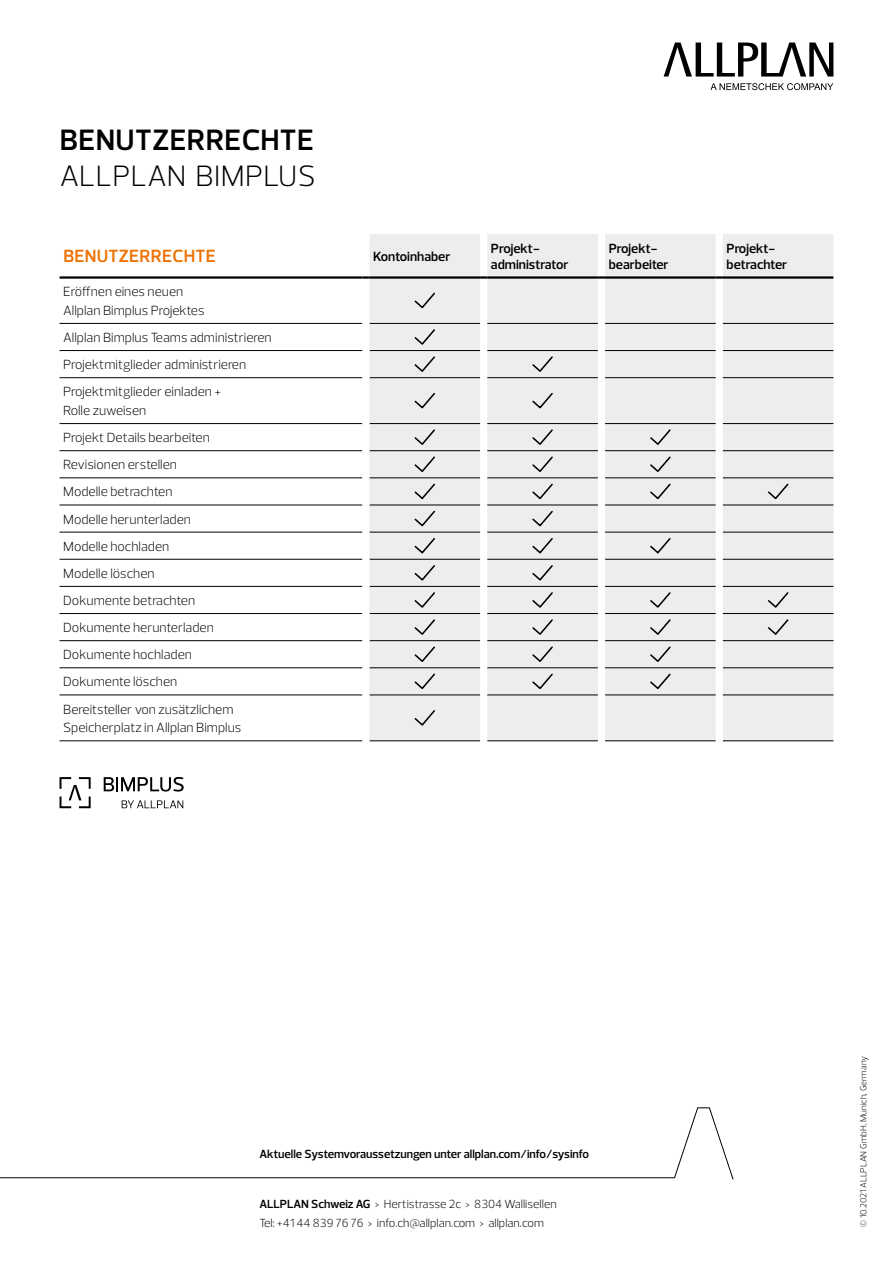
<style>
.page{position:relative;width:893px;height:1263px;background:#fff}
.page>*{position:absolute;margin:0;border:0;box-sizing:border-box;transform-origin:0 0}
.t1{font:600 30px "Prelo";color:#000}
.t2{font:300 30px "Prelo";letter-spacing:.015em;color:#000}
.t3{font:600 18px "Prelo";letter-spacing:.015em;color:#ee7203}
.t4{font:300 13.5px/27.2px "Prelo";color:#000}
.t5{font:600 13.5px/16.5px "Prelo";color:#000}
.t6{font:300 12px/18.8px "Prelo";color:#000}
.t7{font:600 12px "Prelo";color:#000}
.t8{font:300 9px "Prelo";color:#000}
.s1{font-weight:600}
</style>
<div class="page">
<svg style="left:369px;top:234px;width:464px;height:507px;background:#ececec"></svg>
<hr style="left:60px;top:323px;width:302px;height:1px;background:#000">
<hr style="left:369px;top:323px;width:111px;height:1px;background:#000">
<hr style="left:487px;top:323px;width:111px;height:1px;background:#000">
<hr style="left:605px;top:323px;width:111px;height:1px;background:#000">
<hr style="left:723px;top:323px;width:110px;height:1px;background:#000">
<hr style="left:60px;top:350px;width:302px;height:1px;background:#000">
<hr style="left:369px;top:350px;width:111px;height:1px;background:#000">
<hr style="left:487px;top:350px;width:111px;height:1px;background:#000">
<hr style="left:605px;top:350px;width:111px;height:1px;background:#000">
<hr style="left:723px;top:350px;width:110px;height:1px;background:#000">
<hr style="left:60px;top:377px;width:302px;height:1px;background:#000">
<hr style="left:369px;top:377px;width:111px;height:1px;background:#000">
<hr style="left:487px;top:377px;width:111px;height:1px;background:#000">
<hr style="left:605px;top:377px;width:111px;height:1px;background:#000">
<hr style="left:723px;top:377px;width:110px;height:1px;background:#000">
<hr style="left:60px;top:423px;width:302px;height:1px;background:#000">
<hr style="left:369px;top:423px;width:111px;height:1px;background:#000">
<hr style="left:487px;top:423px;width:111px;height:1px;background:#000">
<hr style="left:605px;top:423px;width:111px;height:1px;background:#000">
<hr style="left:723px;top:423px;width:110px;height:1px;background:#000">
<hr style="left:60px;top:450px;width:302px;height:1px;background:#000">
<hr style="left:369px;top:450px;width:111px;height:1px;background:#000">
<hr style="left:487px;top:450px;width:111px;height:1px;background:#000">
<hr style="left:605px;top:450px;width:111px;height:1px;background:#000">
<hr style="left:723px;top:450px;width:110px;height:1px;background:#000">
<hr style="left:60px;top:477px;width:302px;height:1px;background:#000">
<hr style="left:369px;top:477px;width:111px;height:1px;background:#000">
<hr style="left:487px;top:477px;width:111px;height:1px;background:#000">
<hr style="left:605px;top:477px;width:111px;height:1px;background:#000">
<hr style="left:723px;top:477px;width:110px;height:1px;background:#000">
<hr style="left:60px;top:504px;width:302px;height:1px;background:#000">
<hr style="left:369px;top:504px;width:111px;height:1px;background:#000">
<hr style="left:487px;top:504px;width:111px;height:1px;background:#000">
<hr style="left:605px;top:504px;width:111px;height:1px;background:#000">
<hr style="left:723px;top:504px;width:110px;height:1px;background:#000">
<hr style="left:60px;top:532px;width:302px;height:1px;background:#000">
<hr style="left:369px;top:532px;width:111px;height:1px;background:#000">
<hr style="left:487px;top:532px;width:111px;height:1px;background:#000">
<hr style="left:605px;top:532px;width:111px;height:1px;background:#000">
<hr style="left:723px;top:532px;width:110px;height:1px;background:#000">
<hr style="left:60px;top:559px;width:302px;height:1px;background:#000">
<hr style="left:369px;top:559px;width:111px;height:1px;background:#000">
<hr style="left:487px;top:559px;width:111px;height:1px;background:#000">
<hr style="left:605px;top:559px;width:111px;height:1px;background:#000">
<hr style="left:723px;top:559px;width:110px;height:1px;background:#000">
<hr style="left:60px;top:586px;width:302px;height:1px;background:#000">
<hr style="left:369px;top:586px;width:111px;height:1px;background:#000">
<hr style="left:487px;top:586px;width:111px;height:1px;background:#000">
<hr style="left:605px;top:586px;width:111px;height:1px;background:#000">
<hr style="left:723px;top:586px;width:110px;height:1px;background:#000">
<hr style="left:60px;top:613px;width:302px;height:1px;background:#000">
<hr style="left:369px;top:613px;width:111px;height:1px;background:#000">
<hr style="left:487px;top:613px;width:111px;height:1px;background:#000">
<hr style="left:605px;top:613px;width:111px;height:1px;background:#000">
<hr style="left:723px;top:613px;width:110px;height:1px;background:#000">
<hr style="left:60px;top:640px;width:302px;height:1px;background:#000">
<hr style="left:369px;top:640px;width:111px;height:1px;background:#000">
<hr style="left:487px;top:640px;width:111px;height:1px;background:#000">
<hr style="left:605px;top:640px;width:111px;height:1px;background:#000">
<hr style="left:723px;top:640px;width:110px;height:1px;background:#000">
<hr style="left:60px;top:667px;width:302px;height:1px;background:#000">
<hr style="left:369px;top:667px;width:111px;height:1px;background:#000">
<hr style="left:487px;top:667px;width:111px;height:1px;background:#000">
<hr style="left:605px;top:667px;width:111px;height:1px;background:#000">
<hr style="left:723px;top:667px;width:110px;height:1px;background:#000">
<hr style="left:60px;top:694px;width:302px;height:1px;background:#000">
<hr style="left:369px;top:694px;width:111px;height:1px;background:#000">
<hr style="left:487px;top:694px;width:111px;height:1px;background:#000">
<hr style="left:605px;top:694px;width:111px;height:1px;background:#000">
<hr style="left:723px;top:694px;width:110px;height:1px;background:#000">
<hr style="left:60px;top:740px;width:302px;height:1px;background:#000">
<hr style="left:369px;top:740px;width:111px;height:1px;background:#000">
<hr style="left:487px;top:740px;width:111px;height:1px;background:#000">
<hr style="left:605px;top:740px;width:111px;height:1px;background:#000">
<hr style="left:723px;top:740px;width:110px;height:1px;background:#000">
<hr style="left:60px;top:276px;width:302px;height:3px;background:#000">
<svg style="left:362px;top:276px;width:7px;height:3px"></svg>
<hr style="left:369px;top:276px;width:111px;height:3px;background:#000">
<svg style="left:480px;top:276px;width:7px;height:3px"></svg>
<hr style="left:487px;top:276px;width:111px;height:3px;background:#000">
<svg style="left:598px;top:276px;width:7px;height:3px"></svg>
<hr style="left:605px;top:276px;width:111px;height:3px;background:#000">
<svg style="left:716px;top:276px;width:7px;height:3px"></svg>
<hr style="left:723px;top:276px;width:110px;height:3px;background:#000">
<svg style="left:413px;top:291px;width:23px;height:19px"></svg>
<svg style="left:413px;top:328px;width:23px;height:18px"></svg>
<svg style="left:413px;top:355px;width:23px;height:18px"></svg>
<svg style="left:531px;top:355px;width:23px;height:18px"></svg>
<svg style="left:413px;top:391px;width:23px;height:19px"></svg>
<svg style="left:531px;top:391px;width:23px;height:19px"></svg>
<svg style="left:413px;top:428px;width:23px;height:18px"></svg>
<svg style="left:531px;top:428px;width:23px;height:18px"></svg>
<svg style="left:649px;top:428px;width:23px;height:18px"></svg>
<svg style="left:413px;top:455px;width:23px;height:18px"></svg>
<svg style="left:531px;top:455px;width:23px;height:18px"></svg>
<svg style="left:649px;top:455px;width:23px;height:18px"></svg>
<svg style="left:413px;top:482px;width:23px;height:19px"></svg>
<svg style="left:531px;top:482px;width:23px;height:19px"></svg>
<svg style="left:649px;top:482px;width:23px;height:19px"></svg>
<svg style="left:766px;top:482px;width:24px;height:19px"></svg>
<svg style="left:413px;top:509px;width:23px;height:19px"></svg>
<svg style="left:531px;top:509px;width:23px;height:19px"></svg>
<svg style="left:413px;top:536px;width:23px;height:19px"></svg>
<svg style="left:531px;top:536px;width:23px;height:19px"></svg>
<svg style="left:649px;top:536px;width:23px;height:19px"></svg>
<svg style="left:413px;top:564px;width:23px;height:18px"></svg>
<svg style="left:531px;top:564px;width:23px;height:18px"></svg>
<svg style="left:413px;top:591px;width:23px;height:18px"></svg>
<svg style="left:531px;top:591px;width:23px;height:18px"></svg>
<svg style="left:649px;top:591px;width:23px;height:18px"></svg>
<svg style="left:766px;top:591px;width:24px;height:18px"></svg>
<svg style="left:413px;top:618px;width:23px;height:18px"></svg>
<svg style="left:531px;top:618px;width:23px;height:18px"></svg>
<svg style="left:649px;top:618px;width:23px;height:18px"></svg>
<svg style="left:766px;top:618px;width:24px;height:18px"></svg>
<svg style="left:413px;top:645px;width:23px;height:18px"></svg>
<svg style="left:531px;top:645px;width:23px;height:18px"></svg>
<svg style="left:649px;top:645px;width:23px;height:18px"></svg>
<svg style="left:413px;top:672px;width:23px;height:19px"></svg>
<svg style="left:531px;top:672px;width:23px;height:19px"></svg>
<svg style="left:649px;top:672px;width:23px;height:19px"></svg>
<svg style="left:413px;top:709px;width:23px;height:18px"></svg>
<svg style="left:60px;top:777px;width:31px;height:31px"></svg>
<svg style="left:122px;top:800px;width:61px;height:8px"></svg>
<svg style="left:104px;top:777px;width:80px;height:14px"></svg>
<svg style="left:664px;top:43px;width:169px;height:34px"></svg>
<svg style="left:710px;top:83px;width:123px;height:7px"></svg>
<svg style="left:185px;top:1107px;width:549px;height:73px"></svg>
<hr style="left:0;top:1177px;width:186px;height:1px;background:#000">
<h1 class="t1" style="left:60px;top:122px;width:38px">BENUTZERRECHTE</h1>
<h1 class="t2" style="left:60px;top:158px;width:253px">Allplan Bimplus</h1>
<h2 class="t3" style="left:63px;top:245px;width:154px">Benutzerrechte</h2>
<p class="t5" style="left:373px;top:248px;width:79px">Kontoinhaber</p>
<p class="t5" style="left:491px;top:240px;width:79px">Projekt&shy;administrator</p>
<p class="t5" style="left:609px;top:240px;width:61px">Projekt&shy;bearbeiter</p>
<p class="t5" style="left:726px;top:240px;width:62px">Projekt&shy;betrachter</p>
<p class="t4" style="left:63px;top:282px;width:143px;line-height:18.8px">Eröffnen eines neuen<br>Allplan Bimplus Projektes</p>
<p class="t4" style="left:63px;top:324px;width:210px">Allplan Bimplus Teams administrieren<br>Projektmitglieder administrieren<br>Projektmitglieder einladen +</p>
<p class="t4" style="left:63px;top:397px;width:172px">Rolle zuweisen<br>Projekt Details bearbeiten<br>Revisionen erstellen<br>Modelle betrachten<br>Modelle herunterladen<br>Modelle hochladen<br>Modelle löschen<br>Dokumente betrachten<br>Dokumente herunterladen<br>Dokumente hochladen<br>Dokumente löschen<br>Bereitsteller von zusätzlichem</p>
<p class="t4" style="left:63px;top:714px;width:180px">Speicherplatz in Allplan Bimplus</p>
<p class="t7" style="left:259px;top:1146px;width:331px">Aktuelle Systemvoraussetzungen unter allplan.com/info/sysinfo</p>
<p class="t6" style="left:259px;top:1195px;width:299px"><span class="s1">ALLPLAN Schweiz AG</span> &gt; Hertistrasse 2c &gt; 8304 Wallisellen<br>Tel: +41 44 839 76 76 &gt; info.ch@allplan.com &gt; allplan.com</p>
<p class="t8" style="left:858px;top:1227px;width:172px;rotate:-90deg">© 10.2021 ALLPLAN GmbH, Munich, Germany</p>
</div>
